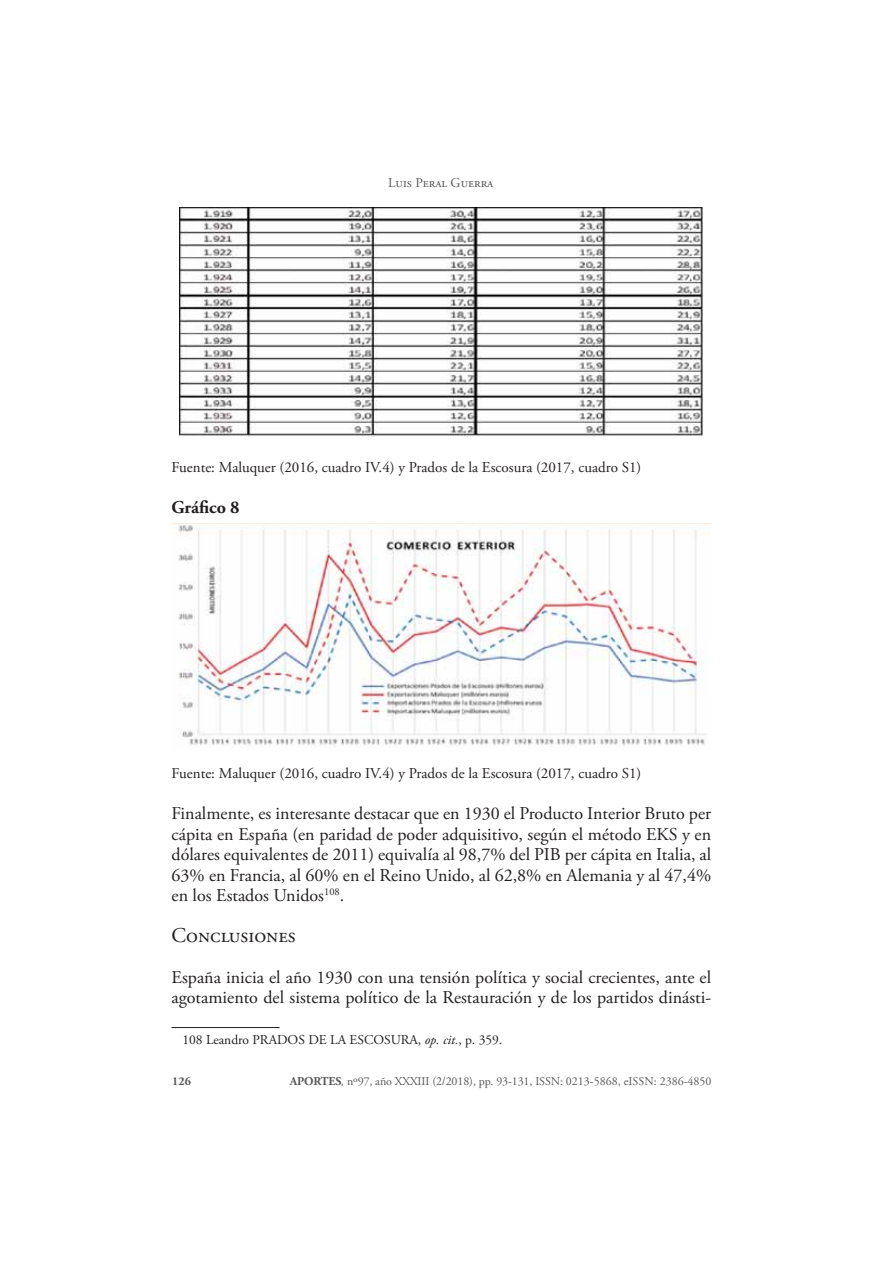
<style>
.page{position:relative;width:893px;height:1263px;background:#fff}
.page>*{position:absolute;margin:0;border:0;box-sizing:border-box;transform-origin:0 0}
.t1{font:21px "Adobe Garamond Pro";color:#231f20}
.t2{font:18px/20.4px "Adobe Garamond Pro";color:#231f20;text-align:justify}
.t3{font:700 18px "Adobe Garamond Pro";color:#231f20}
.t4{font:15px "Adobe Garamond Pro";color:#231f20}
.t5{font:13.5px "Adobe Garamond Pro";color:#231f20}
.t6{font:13.5px "Adobe Garamond Pro";color:#58595b}
.t7{font:12px "Adobe Garamond Pro";letter-spacing:-.01em;color:#58595b}
.t8{font:700 12px "Adobe Garamond Pro";color:#58595b}
.s1{font-style:italic}
.s2{font-weight:700}
</style>
<div class="page">
<hr style="left:172px;top:1027px;width:108px;height:1px;background:#231f20">
<img style="left:179px;top:208px;width:524px;height:229px">
<img style="left:172px;top:524px;width:538px;height:223px">
<p class="t6" style="left:388px;top:177px;width:107px">Luis Peral Guerra</p>
<p class="t4" style="left:172px;top:461px;width:471px">Fuente: Maluquer (2016, cuadro IV.4) y Prados de la Escosura (2017, cuadro S1)</p>
<p class="t3" style="left:172px;top:497px;width:70px">Gráfico 8</p>
<p class="t4" style="left:172px;top:767px;width:471px">Fuente: Maluquer (2016, cuadro IV.4) y Prados de la Escosura (2017, cuadro S1)</p>
<p class="t2" style="left:172px;top:805px;width:541px">Finalmente, es interesante destacar que en 1930 el Producto Interior Bruto per cápita en España (en paridad de poder adquisitivo, según el método EKS y en dólares equivalentes de 2011) equivalía al 98,7% del PIB per cápita en Italia, al 63% en Francia, al 60% en el Reino Unido, al 62,8% en Alemania y al 47,4% en los Estados Unidos<sup>108</sup>.</p>
<p class="t1" style="left:172px;top:927px;width:126px">Conclusiones</p>
<p class="t2" style="left:172px;top:968px;width:541px">España inicia el año 1930 con una tensión política y social crecientes, ante el agotamiento del sistema político de la Restauración y de los partidos dinásti-</p>
<p class="t5" style="left:182px;top:1034px;width:321px">108 Leandro PRADOS DE LA ESCOSURA, <span class="s1">op. cit.</span>, p. 359.</p>
<p class="t8" style="left:172px;top:1073px;width:20px">126</p>
<p class="t7" style="left:290px;top:1076px;width:423px"><span class="s2">APORTES</span><span class="s1">,</span> nº97, año XXXIII (2/2018), pp. 93-131, ISSN: 0213-5868, eISSN: 2386-4850</p>
</div>
